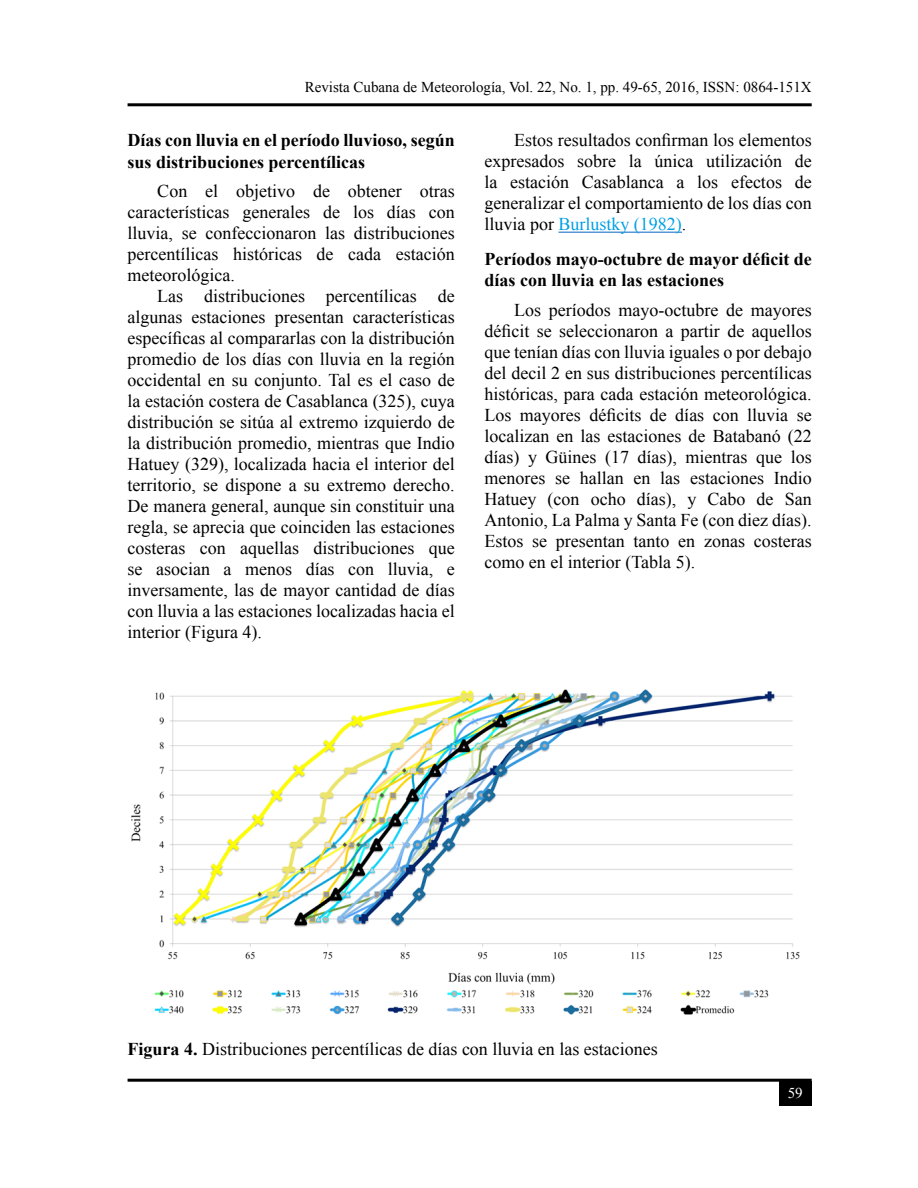
<style>
.page{position:relative;width:918px;height:1188px;background:#fff}
.page>*{position:absolute;margin:0;border:0;box-sizing:border-box;transform-origin:0 0}
.t1{font:18px/21px "Times New Roman";color:#000;text-align:justify}
.t2{font:700 18px/21.6px "Times New Roman";color:#000}
.t3{font:15px "Times New Roman";color:#000}
.t4{font:15px "Times New Roman";color:#fff}
.s1{color:#009fe3}
.s2{font-weight:700}
</style>
<div class="page">
<hr style="left:128px;top:103px;width:684px;height:3px;background:#000">
<hr style="left:128px;top:1079px;width:684px;height:3px;background:#000">
<div style="left:779px;top:1082px;width:33px;height:24px;background:#000"></div>
<img style="left:131px;top:689px;width:669px;height:326px">
<hr style="left:558px;top:232px;width:124px;height:1px;background:#0563c1">
<p class="t3" style="left:305px;top:77px;width:508px">Revista Cubana de Meteorología, Vol. 22, No. 1, pp. 49-65, 2016, ISSN: 0864-151X</p>
<p class="t2" style="left:128px;top:129px;width:329px">Días con lluvia en el período lluvioso, según sus distribuciones percentílicas</p>
<p class="t1" style="left:128px;top:180px;width:329px;text-indent:30px">Con el objetivo de obtener otras características generales de los días con lluvia, se confeccionaron las distribuciones percentílicas históricas de cada estación meteorológica.</p>
<p class="t1" style="left:128px;top:285px;width:329px;text-indent:30px">Las distribuciones percentílicas de algunas estaciones presentan características específicas al compararlas con la distribución promedio de los días con lluvia en la región occidental en su conjunto. Tal es el caso de la estación costera de Casablanca (325), cuya distribución se sitúa al extremo izquierdo de la distribución promedio, mientras que Indio Hatuey (329), localizada hacia el interior del territorio, se dispone a su extremo derecho.<br>De manera general, aunque sin constituir una regla, se aprecia que coinciden las estaciones costeras con aquellas distribuciones que se asocian a menos días con lluvia, e inversamente, las de mayor cantidad de días con lluvia a las estaciones localizadas hacia el interior (Figura 4).</p>
<p class="t1" style="left:485px;top:129px;width:329px;text-indent:30px">Estos resultados confirman los elementos expresados sobre la única utilización de la estación Casablanca a los efectos de generalizar el comportamiento de los días con lluvia por <span class="s1">Burlustky (1982)</span>.</p>
<p class="t2" style="left:485px;top:247px;width:329px">Períodos mayo-octubre de mayor déficit de días con lluvia en las estaciones</p>
<p class="t1" style="left:485px;top:299px;width:329px;text-indent:30px">Los períodos mayo-octubre de mayores déficit se seleccionaron a partir de aquellos que tenían días con lluvia iguales o por debajo del decil 2 en sus distribuciones percentílicas históricas, para cada estación meteorológica.<br>Los mayores déficits de días con lluvia se localizan en las estaciones de Batabanó (22 días) y Güines (17 días), mientras que los menores se hallan en las estaciones Indio Hatuey (con ocho días), y Cabo de San Antonio, La Palma y Santa Fe (con diez días).<br>Estos se presentan tanto en zonas costeras como en el interior (Tabla 5).</p>
<p class="t1" style="left:128px;top:1038px;width:532px"><span class="s2">Figura 4.</span> Distribuciones percentílicas de días con lluvia en las estaciones</p>
<p class="t4" style="left:788px;top:1083px;width:16px">59</p>
</div>
